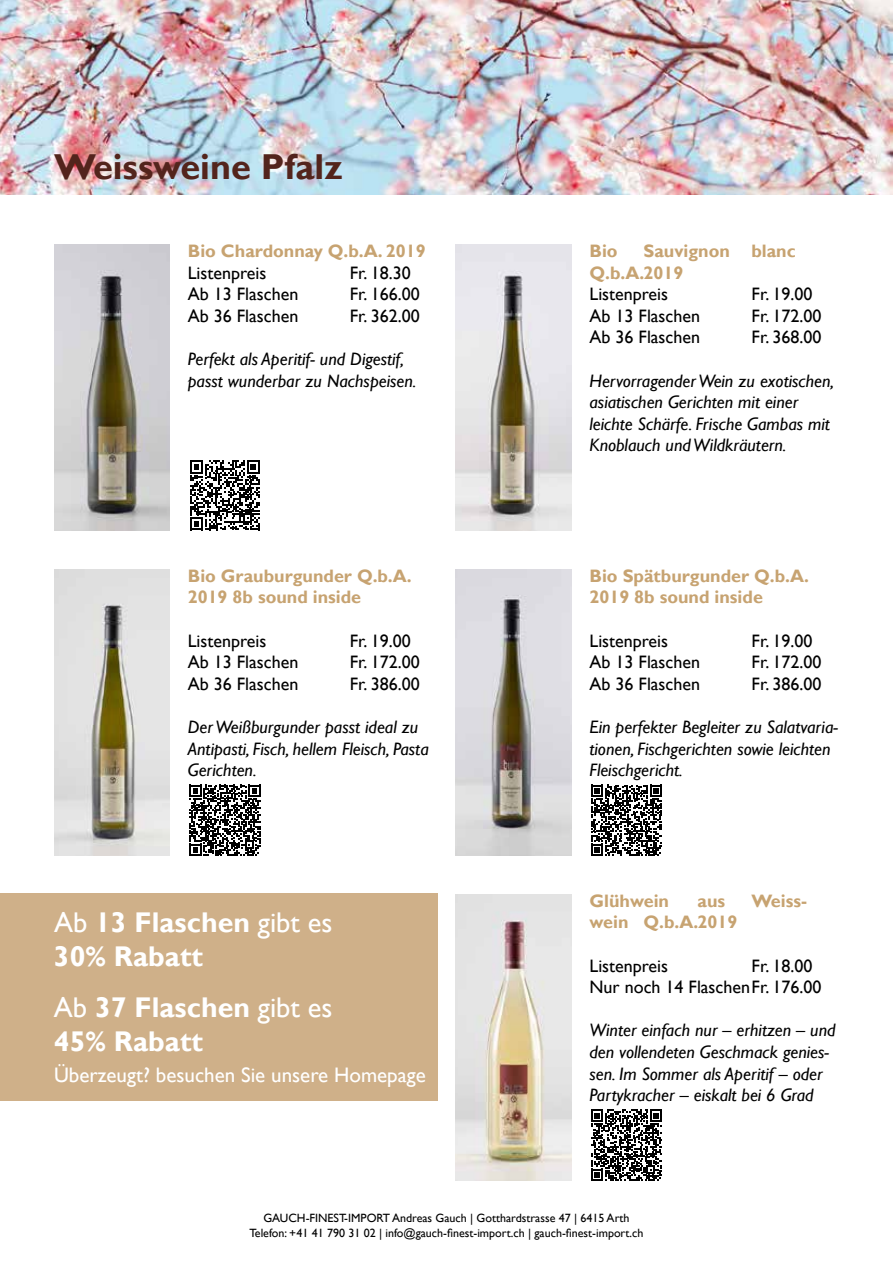
<style>
.page{position:relative;width:893px;height:1263px;background:#fff}
.page>*{position:absolute;margin:0;border:0;box-sizing:border-box;transform-origin:0 0}
.t1{font:700 36px "Gill Sans";color:#53241c}
.t2{font:700 28.5px/34.2px "Gill Sans";color:#fff}
.t3{font:21px "Gill Sans";color:#fff}
.t4{font:italic 18px/21.6px "Gill Sans";color:#000}
.t5{font:18px/21.6px "Gill Sans";color:#000}
.t6{font:700 18px/21.6px "Gill Sans";color:#c7a371}
.t7{font:12px/14.4px "Gill Sans";color:#000;text-align:center}
.s1{font-weight:400}
</style>
<div class="page">
<img style="left:0;top:0;width:893px;height:195px">
<img style="left:54px;top:245px;width:116px;height:286px">
<svg style="left:190px;top:460px;width:70px;height:70px"></svg>
<img style="left:54px;top:570px;width:116px;height:285px">
<svg style="left:189px;top:785px;width:72px;height:71px"></svg>
<div style="left:0;top:893px;width:437px;height:207px;background:#cfb089"></div>
<img style="left:456px;top:245px;width:115px;height:286px">
<img style="left:456px;top:570px;width:115px;height:285px">
<svg style="left:591px;top:785px;width:71px;height:71px"></svg>
<img style="left:456px;top:894px;width:115px;height:286px">
<svg style="left:591px;top:1109px;width:71px;height:72px"></svg>
<h1 class="t1" style="left:54px;top:145px;width:290px">Weissweine Pfalz</h1>
<p class="t6" style="left:188px;top:241px;width:239px">Bio Chardonnay Q.b.A. 2019</p>
<p class="t5" style="left:188px;top:262px;width:80px">Listenpreis</p>
<p class="t5" style="left:350px;top:262px;width:62px">Fr. 18.30</p>
<p class="t5" style="left:188px;top:284px;width:112px">Ab 13 Flaschen</p>
<p class="t5" style="left:350px;top:284px;width:71px">Fr. 166.00</p>
<p class="t5" style="left:188px;top:305px;width:112px">Ab 36 Flaschen</p>
<p class="t5" style="left:350px;top:305px;width:71px">Fr. 362.00</p>
<p class="t4" style="left:188px;top:348px;width:230px">Perfekt als Aperitif- und Digestif, passt wunderbar zu Nachspeisen.</p>
<p class="t6" style="left:188px;top:565px;width:225px">Bio Grauburgunder Q.b.A.<br>2019 8b sound inside</p>
<p class="t5" style="left:188px;top:630px;width:80px">Listenpreis</p>
<p class="t5" style="left:350px;top:630px;width:62px">Fr. 19.00</p>
<p class="t5" style="left:188px;top:652px;width:112px">Ab 13 Flaschen</p>
<p class="t5" style="left:350px;top:652px;width:71px">Fr. 172.00</p>
<p class="t5" style="left:188px;top:673px;width:112px">Ab 36 Flaschen</p>
<p class="t5" style="left:350px;top:673px;width:71px">Fr. 386.00</p>
<p class="t4" style="left:188px;top:716px;width:242px">Der Weißburgunder passt ideal zu<br>Antipasti, Fisch, hellem Fleisch, Pasta<br>Gerichten.</p>
<h2 class="t2" style="left:54px;top:906px;width:280px"><span class="s1">Ab</span> 13 Flaschen <span class="s1">gibt es<br></span>30% Rabatt</h2>
<h2 class="t2" style="left:54px;top:991px;width:280px"><span class="s1">Ab</span> 37 Flaschen <span class="s1">gibt es<br></span>45% Rabatt</h2>
<p class="t3" style="left:54px;top:1063px;width:373px">Überzeugt? besuchen Sie unsere Homepage</p>
<p class="t6" style="left:589px;top:241px;width:208px;text-indent:54px">Sauvignon blanc<br>Q.b.A.2019</p>
<p class="t5" style="left:589px;top:284px;width:80px">Listenpreis</p>
<p class="t5" style="left:751px;top:284px;width:62px">Fr. 19.00</p>
<p class="t5" style="left:589px;top:305px;width:112px">Ab 13 Flaschen</p>
<p class="t5" style="left:751px;top:305px;width:71px">Fr. 172.00</p>
<p class="t5" style="left:589px;top:327px;width:112px">Ab 36 Flaschen</p>
<p class="t5" style="left:751px;top:327px;width:71px">Fr. 368.00</p>
<p class="t4" style="left:589px;top:370px;width:246px">Hervorragender Wein zu exotischen, asiatischen Gerichten mit einer leichte Schärfe. Frische Gambas mit Knoblauch und Wildkräutern.</p>
<p class="t6" style="left:589px;top:241px;width:30px">Bio</p>
<p class="t6" style="left:589px;top:565px;width:221px">Bio Spätburgunder Q.b.A.<br>2019 8b sound inside</p>
<p class="t5" style="left:589px;top:630px;width:80px">Listenpreis</p>
<p class="t5" style="left:751px;top:630px;width:62px">Fr. 19.00</p>
<p class="t5" style="left:589px;top:652px;width:112px">Ab 13 Flaschen</p>
<p class="t5" style="left:751px;top:652px;width:71px">Fr. 172.00</p>
<p class="t5" style="left:589px;top:673px;width:112px">Ab 36 Flaschen</p>
<p class="t5" style="left:751px;top:673px;width:71px">Fr. 386.00</p>
<p class="t4" style="left:589px;top:716px;width:250px">Ein perfekter Begleiter zu Salatvaria&shy;tionen, Fischgerichten sowie leichten<br>Fleischgericht.</p>
<p class="t6" style="left:589px;top:890px;width:81px">Glühwein</p>
<p class="t6" style="left:697px;top:890px;width:29px">aus</p>
<p class="t6" style="left:751px;top:890px;width:57px">Weiss-</p>
<p class="t6" style="left:589px;top:912px;width:149px">wein Q.b.A.2019</p>
<p class="t5" style="left:589px;top:955px;width:80px">Listenpreis</p>
<p class="t5" style="left:589px;top:955px;width:233px;text-indent:162px">Fr. 18.00<br>Nur noch 14 FlaschenFr. 176.00</p>
<p class="t4" style="left:589px;top:1020px;width:248px">Winter einfach nur – erhitzen – und den vollendeten Geschmack genies&shy;sen. Im Sommer als Aperitif – oder Partykracher – eiskalt bei 6 Grad</p>
<p class="t7" style="left:249px;top:1211px;width:395px">GAUCH-FINEST-IMPORT Andreas Gauch | Gotthardstrasse 47 | 6415 Arth<br>Telefon: +41 41 790 31 02 | info@gauch-finest-import.ch | gauch-finest-import.ch</p>
</div>
